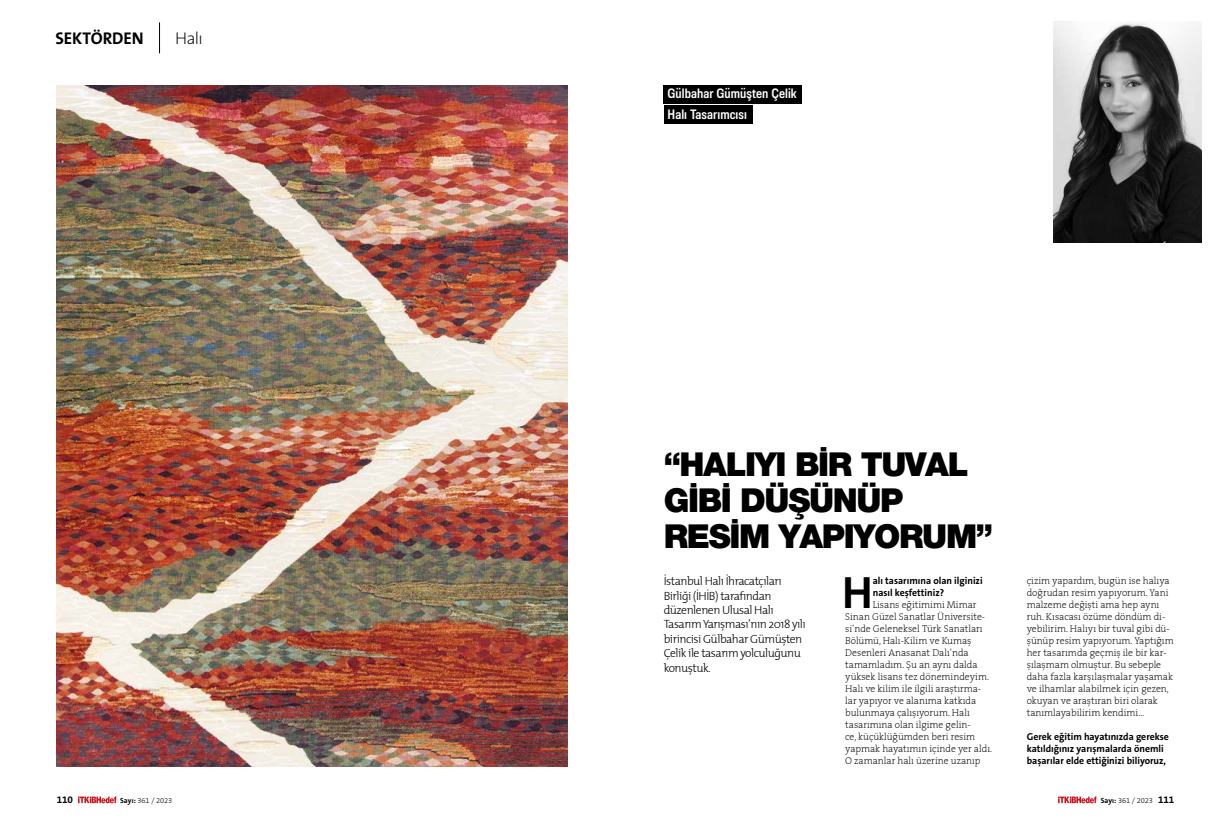
<style>
.page{position:relative;width:1231px;height:823px;background:#fff}
.page>*{position:absolute;margin:0;border:0;box-sizing:border-box;transform-origin:0 0}
.t1{font:700 45.6px "The Sans B W7";color:#000}
.t2{font:900 33px/36px "Helvetica Neue";letter-spacing:-.04em;color:#000}
.t3{font:700 17px "The Sans B W7";letter-spacing:-.005em;color:#000}
.t4{font:200 17px "The Sans B W2";color:#000}
.t5{font:600 semi-condensed 13.5px/21.2px "Molde";letter-spacing:.005em;color:#fff}
.t6{font:300 12px/14.4px "The Mix";letter-spacing:-.04em;color:#000}
.t7{font:10px/12px "The Serif";color:#000}
.t8{font:700 10px/12px "The Sans B W7";color:#000}
.t9{font:300 7.5px "The Sans B W3";letter-spacing:-.01em;color:#000}
.s1{font-family:"The Sans B W7";font-weight:700}
.s2{font-family:"The Sans B W7";font-weight:700;font-size:10px}
</style>
<div class="page">
<svg style="left:78px;top:796px;width:38px;height:6px"></svg>
<svg style="left:1058px;top:796px;width:38px;height:6px"></svg>
<hr style="left:159px;top:22px;width:1px;height:31px;background:#000">
<img style="left:57px;top:85px;width:510px;height:680px">
<img style="left:1053px;top:22px;width:147px;height:220px">
<div style="left:663px;top:85px;width:139px;height:18px;background:#000"></div>
<div style="left:663px;top:105px;width:89px;height:19px;background:#000"></div>
<h3 class="t3" style="left:56px;top:27px;width:90px">SEKTÖRDEN</h3>
<h3 class="t4" style="left:175px;top:27px;width:29px">Halı</h3>
<h3 class="t5" style="left:667px;top:82px;width:131px">Gülbahar Gümüşten Çelik<br>Halı Tasarımcısı</h3>
<h2 class="t2" style="left:663px;top:445px;width:331px">“HALIYI BIR TUVAL<br>GIBI DÜŞÜNÜP<br>RESIM YAPIYORUM”</h2>
<p class="t6" style="left:663px;top:573px;width:143px">İstanbul Halı İhracatçıları<br>Birliği (İHİB) tarafından düzenlenen Ulusal Halı<br>Tasarım Yarışması’nın 2018 yılı birincisi Gülbahar Gümüşten<br>Çelik ile tasarım yolculuğunu konuştuk.</p>
<h1 class="t1" style="left:842px;top:562px;width:32px">H</h1>
<p class="t8" style="left:872px;top:574px;width:111px">alı tasarımına olan ilginizi nasıl keşfettiniz?</p>
<p class="t7" style="left:845px;top:597px;width:148px;text-indent:27px">Lisans eğitimimi Mimar<br>Sinan Güzel Sanatlar Üniversite&shy;si’nde Geleneksel Türk Sanatları<br>Bölümü, Halı-Kilim ve Kumaş<br>Desenleri Anasanat Dalı’nda tamamladım. Şu an aynı dalda yüksek lisans tez dönemindeyim.<br>Halı ve kilim ile ilgili araştırma&shy;lar yapıyor ve alanıma katkıda bulunmaya çalışıyorum. Halı tasarımına olan ilgime gelin-<br>ce, küçüklüğümden beri resim yapmak hayatımın içinde yer aldı.<br>O zamanlar halı üzerine uzanıp</p>
<p class="t7" style="left:1026px;top:573px;width:148px">çizim yapardım, bugün ise halıya doğrudan resim yapıyorum. Yani malzeme değişti ama hep aynı ruh. Kısacası özüme döndüm di&shy;yebilirim. Halıyı bir tuval gibi dü&shy;şünüp resim yapıyorum. Yaptığım her tasarımda geçmiş ile bir kar&shy;şılaşmam olmuştur. Bu sebeple daha fazla karşılaşmalar yaşamak ve ilhamlar alabilmek için gezen, okuyan ve araştıran biri olarak tanımlayabilirim kendimi…</p>
<p class="t8" style="left:1026px;top:730px;width:144px">Gerek eğitim hayatınızda gerekse katıldığınız yarışmalarda önemli başarılar elde ettiğinizi biliyoruz,</p>
<p class="t8" style="left:57px;top:793px;width:18px">110</p>
<p class="t9" style="left:120px;top:795px;width:54px"><span class="s1">Sayı:</span> 361 / 2023</p>
<p class="t9" style="left:1100px;top:795px;width:75px"><span class="s1">Sayı:</span> 361 / 2023 <span class="s2">111</span></p>
</div>
